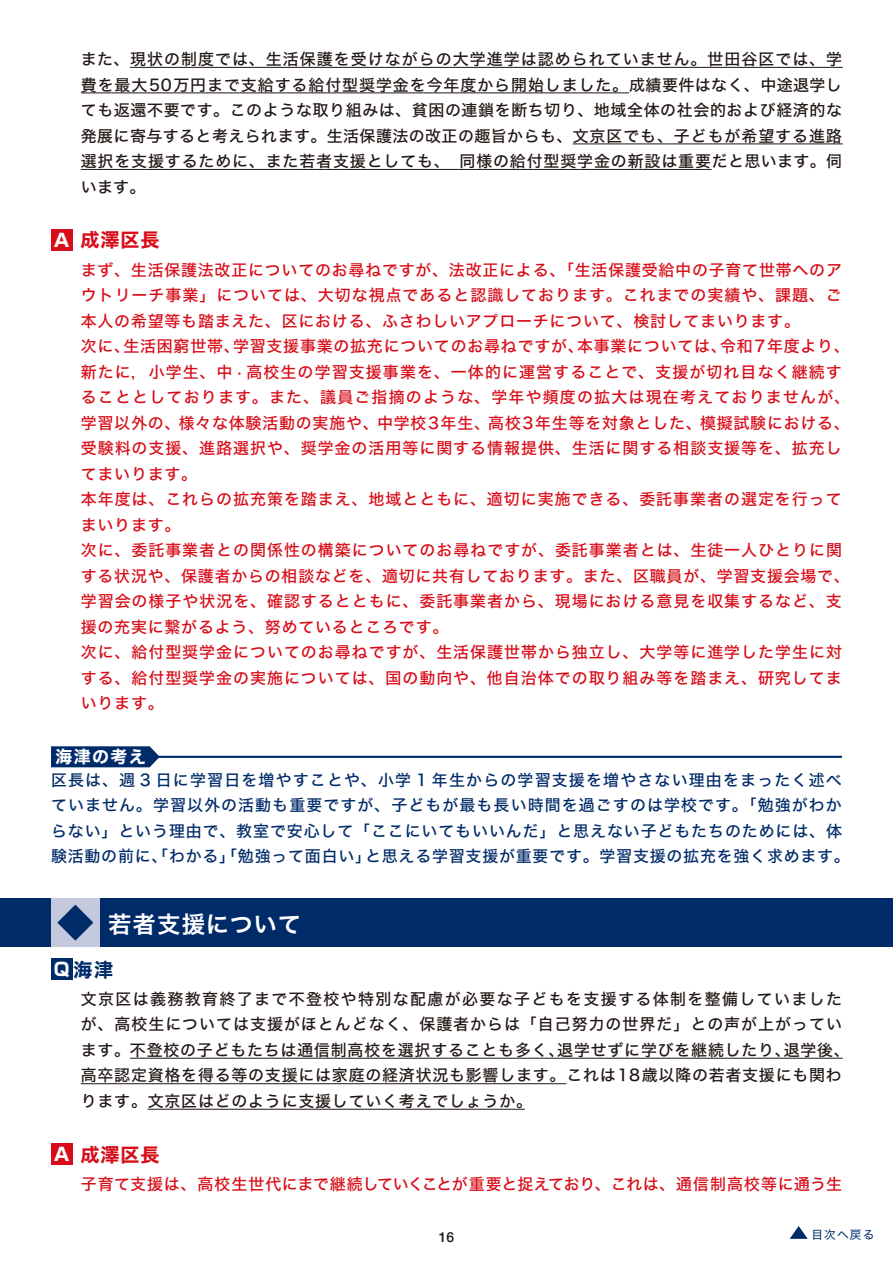
<style>
.page{position:relative;width:893px;height:1263px;background:#fff}
.page>*{position:absolute;margin:0;border:0;box-sizing:border-box;transform-origin:0 0}
.t1{font:23.4px "Hira Kaku Std N W6";letter-spacing:.035em;color:#fff}
.t2{font:19.2px "Hira Kaku Std N W7";letter-spacing:.05em;color:#d80c18}
.t3{font:19.2px "Hira Kaku Std N W7";color:#002b69}
.t4{font:16.95px "Hira Kaku Std N W7";letter-spacing:.075em;color:#fff}
.t5{font:15.9px/25.5px "Hira Kaku Std N W5";letter-spacing:.065em;color:#d80c18}
.t6{font:15.9px/25.5px "Hira Kaku Std N W5";letter-spacing:.055em;color:#221815;text-align:justify}
.t7{font:15.9px/25.5px "Hira Kaku Std N W5";letter-spacing:.07em;color:#002b69}
.t8{font:15.9px "Hira Kaku Std N W5";letter-spacing:.025em;color:#d80c18}
.t9{font:500 13.8px "Helvetica Neue";color:#221815}
.t10{font:11.7px "Hira Kaku Std N W4";letter-spacing:.1em;color:#002b69}
.s1{font-family:"Shin Go Pr 5";font-weight:700;font-size:18px;color:#fff}
</style>
<div class="page">
<svg style="left:790px;top:1226px;width:18px;height:13px"></svg>
<div style="left:0;top:898px;width:893px;height:49px;background:#002b69"></div>
<div style="left:51px;top:898px;width:49px;height:49px;background:#c5c9de"></div>
<svg style="left:57px;top:905px;width:36px;height:36px"></svg>
<hr style="left:130px;top:67px;width:713px;height:1px;background:#221815">
<hr style="left:81px;top:92px;width:548px;height:1px;background:#221815">
<hr style="left:573px;top:144px;width:270px;height:1px;background:#221815">
<hr style="left:81px;top:169px;width:631px;height:1px;background:#221815">
<hr style="left:130px;top:1058px;width:713px;height:1px;background:#221815">
<hr style="left:81px;top:1083px;width:485px;height:1px;background:#221815">
<hr style="left:148px;top:1109px;width:377px;height:1px;background:#221815">
<div style="left:51px;top:230px;width:21px;height:21px;background:#d80c18"></div>
<hr style="left:133px;top:756px;width:709px;height:2px;background:#002b69">
<svg style="left:51px;top:746px;width:109px;height:21px"></svg>
<div style="left:51px;top:959px;width:21px;height:21px;background:#002b69"></div>
<div style="left:51px;top:1144px;width:21px;height:21px;background:#d80c18"></div>
<p class="t6" style="left:81px;top:46px;width:763px">また、現状の制度では、生活保護を受けながらの大学進学は認められていません。世田谷区では、学費を最大50万円まで支給する給付型奨学金を今年度から開始しました。成績要件はなく、中途退学しても返還不要です。このような取り組みは、貧困の連鎖を断ち切り、地域全体の社会的および経済的な発展に寄与すると考えられます。生活保護法の改正の趣旨からも、文京区でも、子どもが希望する進路選択を支援するために、また若者支援としても、　同様の給付型奨学金の新設は重要だと思います。伺います。</p>
<p class="t2" style="left:54px;top:225px;width:108px"><span class="s1">A</span> 成澤区長</p>
<p class="t5" style="left:81px;top:257px;width:771px">まず、生活保護法改正についてのお尋ねですが、法改正による、「生活保護受給中の子育て世帯へのアウトリーチ事業」については、大切な視点であると認識しております。これまでの実績や、課題、ご本人の希望等も踏まえた、区における、ふさわしいアプローチについて、検討してまいります。<br>次に、生活困窮世帯、学習支援事業の拡充についてのお尋ねですが、本事業については、令和7年度より、新たに，小学生、中 · 高校生の学習支援事業を、一体的に運営することで、支援が切れ目なく継続することとしております。また、議員ご指摘のような、学年や頻度の拡大は現在考えておりませんが、学習以外の、様々な体験活動の実施や、中学校3年生、高校3年生等を対象とした、模擬試験における、受験料の支援、進路選択や、奨学金の活用等に関する情報提供、生活に関する相談支援等を、拡充してまいります。<br>本年度は、これらの拡充策を踏まえ、地域とともに、適切に実施できる、委託事業者の選定を行ってまいります。<br>次に、委託事業者との関係性の構築についてのお尋ねですが、委託事業者とは、生徒一人ひとりに関する状況や、保護者からの相談などを、適切に共有しております。また、区職員が、学習支援会場で、学習会の様子や状況を、確認するとともに、委託事業者から、現場における意見を収集するなど、支援の充実に繋がるよう、努めているところです。<br>次に、給付型奨学金についてのお尋ねですが、生活保護世帯から独立し、大学等に進学した学生に対する、給付型奨学金の実施については、国の動向や、他自治体での取り組み等を踏まえ、研究してまいります。</p>
<p class="t4" style="left:56px;top:744px;width:92px">海津の考え</p>
<p class="t7" style="left:51px;top:767px;width:800px">区長は、週 3 日に学習日を増やすことや、小学 1 年生からの学習支援を増やさない理由をまったく述べていません。学習以外の活動も重要ですが、子どもが最も長い時間を過ごすのは学校です。「勉強がわからない」という理由で、教室で安心して「ここにいてもいいんだ」と思えない子どもたちのためには、体験活動の前に、「わかる」「勉強って面白い」と思える学習支援が重要です。学習支援の拡充を強く求めます。</p>
<h1 class="t1" style="left:108px;top:906px;width:345px">若者支援について　　　　　　</h1>
<p class="t3" style="left:54px;top:954px;width:61px"><span class="s1">Q</span>海津</p>
<p class="t6" style="left:81px;top:986px;width:771px;text-align:left">文京区は義務教育終了まで不登校や特別な配慮が必要な子どもを支援する体制を整備していましたが、高校生については支援がほとんどなく、保護者からは「自己努力の世界だ」との声が上がっています。不登校の子どもたちは通信制高校を選択することも多く、退学せずに学びを継続したり、退学後、高卒認定資格を得る等の支援には家庭の経済状況も影響します。これは18歳以降の若者支援にも関わります。文京区はどのように支援していく考えでしょうか。</p>
<p class="t2" style="left:54px;top:1139px;width:108px"><span class="s1">A</span> 成澤区長</p>
<p class="t8" style="left:81px;top:1172px;width:763px">子育て支援は、高校生世代にまで継続していくことが重要と捉えており、これは、通信制高校等に通う生</p>
<p class="t9" style="left:439px;top:1226px;width:17px">16</p>
<p class="t10" style="left:811px;top:1225px;width:65px">目次へ戻る</p>
</div>
